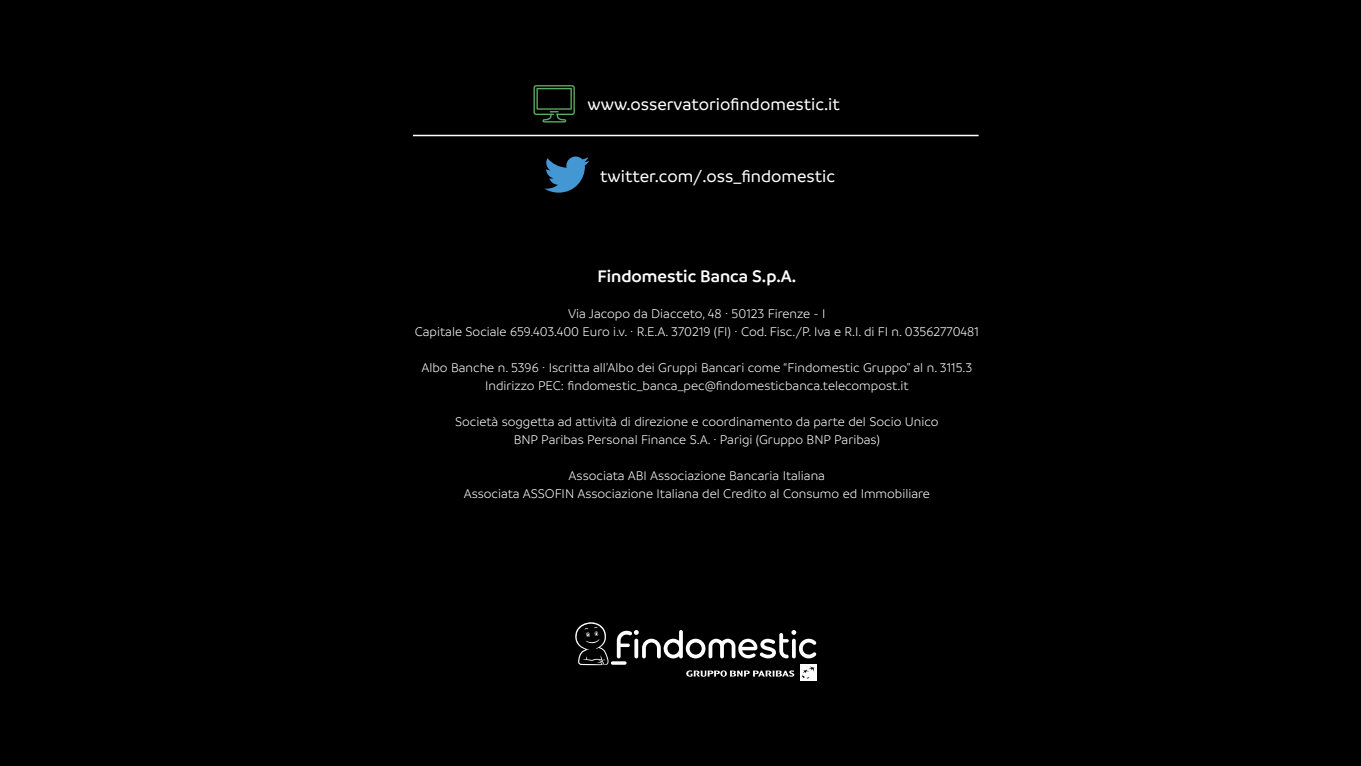
<style>
.page{position:relative;width:1361px;height:766px;background:#fff}
.page>*{position:absolute;margin:0;border:0;box-sizing:border-box;transform-origin:0 0}
.t1{font:500 18px "Branding";color:#fff}
.t2{font:600 18px "Branding";color:#fff}
.t3{font:300 13.5px/18px "Branding";color:#fff;text-align:center}
</style>
<div class="page">
<div style="left:0;top:0;width:1361px;height:765px;background:#000"></div>
<hr style="left:413px;top:135px;width:565px;height:1px;background:#fff">
<svg style="left:533px;top:85px;width:42px;height:37px"></svg>
<svg style="left:544px;top:156px;width:45px;height:36px"></svg>
<svg style="left:800px;top:678px;width:16px;height:2px"></svg>
<svg style="left:575px;top:622px;width:241px;height:56px"></svg>
<h1 class="t1" style="left:587px;top:95px;width:254px">www.osservatoriofindomestic.it</h1>
<h1 class="t1" style="left:600px;top:167px;width:236px">twitter.com/.oss_findomestic</h1>
<h1 class="t2" style="left:597px;top:266px;width:200px">Findomestic Banca S.p.A.</h1>
<p class="t3" style="left:415px;top:304px;width:565px">Via Jacopo da Diacceto, 48 · 50123 Firenze - I<br>Capitale Sociale 659.403.400 Euro i.v. · R.E.A. 370219 (FI) · Cod. Fisc./P. Iva e R.I. di FI n. 03562770481</p>
<p class="t3" style="left:421px;top:358px;width:552px">Albo Banche n. 5396 · Iscritta all’Albo dei Gruppi Bancari come “Findomestic Gruppo” al n. 3115.3<br>Indirizzo PEC: findomestic_banca_pec@findomesticbanca.telecompost.it</p>
<p class="t3" style="left:455px;top:412px;width:485px">Società soggetta ad attività di direzione e coordinamento da parte del Socio Unico<br>BNP Paribas Personal Finance S.A. · Parigi (Gruppo BNP Paribas)</p>
<p class="t3" style="left:464px;top:466px;width:468px">Associata ABI Associazione Bancaria Italiana<br>Associata ASSOFIN Associazione Italiana del Credito al Consumo ed Immobiliare</p>
</div>
